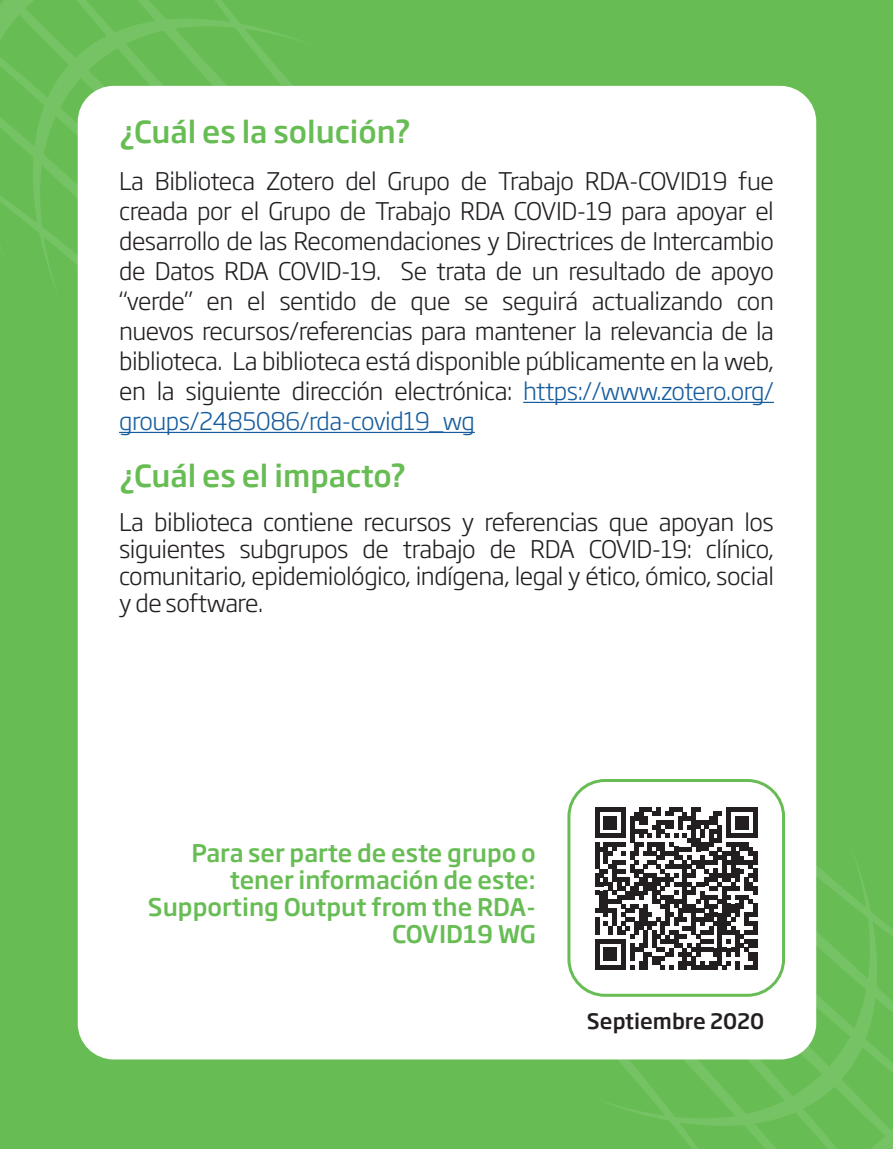
<style>
.page{position:relative;width:893px;height:1149px;background:#fff}
.page>*{position:absolute;margin:0;border:0;box-sizing:border-box;transform-origin:0 0}
.t1{font:500 30px "Soho Gothic Pro";color:#67bd54}
.t2{font:300 24px/30px "Soho Gothic Pro";letter-spacing:-.02em;color:#231f20;text-align:justify}
.t3{font:500 24px/27px "Soho Gothic Pro";color:#67bd54;text-align:right}
.t4{font:500 21px "Soho Gothic Pro";color:#231f20}
.s1{color:#175d9e}
</style>
<div class="page">
<div style="left:0;top:0;width:893px;height:1148px;background:#67bd54"></div>
<div style="left:78px;top:86px;width:738px;height:973px;background:#fff;border-radius:36px"></div>
<div style="left:567px;top:778px;width:218px;height:218px;border:3px solid #67bd54;border-radius:36px"></div>
<svg style="left:0;top:1px;width:316px;height:301px"></svg>
<svg style="left:594px;top:842px;width:299px;height:306px"></svg>
<hr style="left:523px;top:401px;width:251px;height:2px;background:#175d9e">
<hr style="left:119px;top:431px;width:356px;height:2px;background:#175d9e">
<svg style="left:595px;top:807px;width:162px;height:162px"></svg>
<hr style="left:753px;top:951px;width:4px;height:18px;background:#231f20">
<p class="t1" style="left:119px;top:108px;width:293px">¿Cuál es la solución?</p>
<p class="t2" style="left:119px;top:164px;width:656px">La Biblioteca Zotero del Grupo de Trabajo RDA-COVID19 fue creada por el Grupo de Trabajo RDA COVID-19 para apoyar el desarrollo de las Recomendaciones y Directrices de Intercambio de Datos RDA COVID-19. Se trata de un resultado de apoyo “verde” en el sentido de que se seguirá actualizando con nuevos recursos/referencias para mantener la relevancia de la biblioteca. La biblioteca está disponible públicamente en la web, en la siguiente dirección electrónica: <span class="s1">https://www.zotero.org/ groups/2485086/rda-covid19_wg</span></p>
<p class="t1" style="left:119px;top:452px;width:289px">¿Cuál es el impacto?</p>
<p class="t2" style="left:119px;top:507px;width:656px;line-height:27px">La biblioteca contiene recursos y referencias que apoyan los siguientes subgrupos de trabajo de RDA COVID-19: clínico, comunitario, epidemiológico, indígena, legal y ético, ómico, social y de software.</p>
<p class="t3" style="left:148px;top:837px;width:389px">Para ser parte de este grupo o tener información de este:<br>Supporting Output from the RDA-<br>COVID19 WG</p>
<p class="t4" style="left:587px;top:1003px;width:179px">Septiembre 2020</p>
</div>
